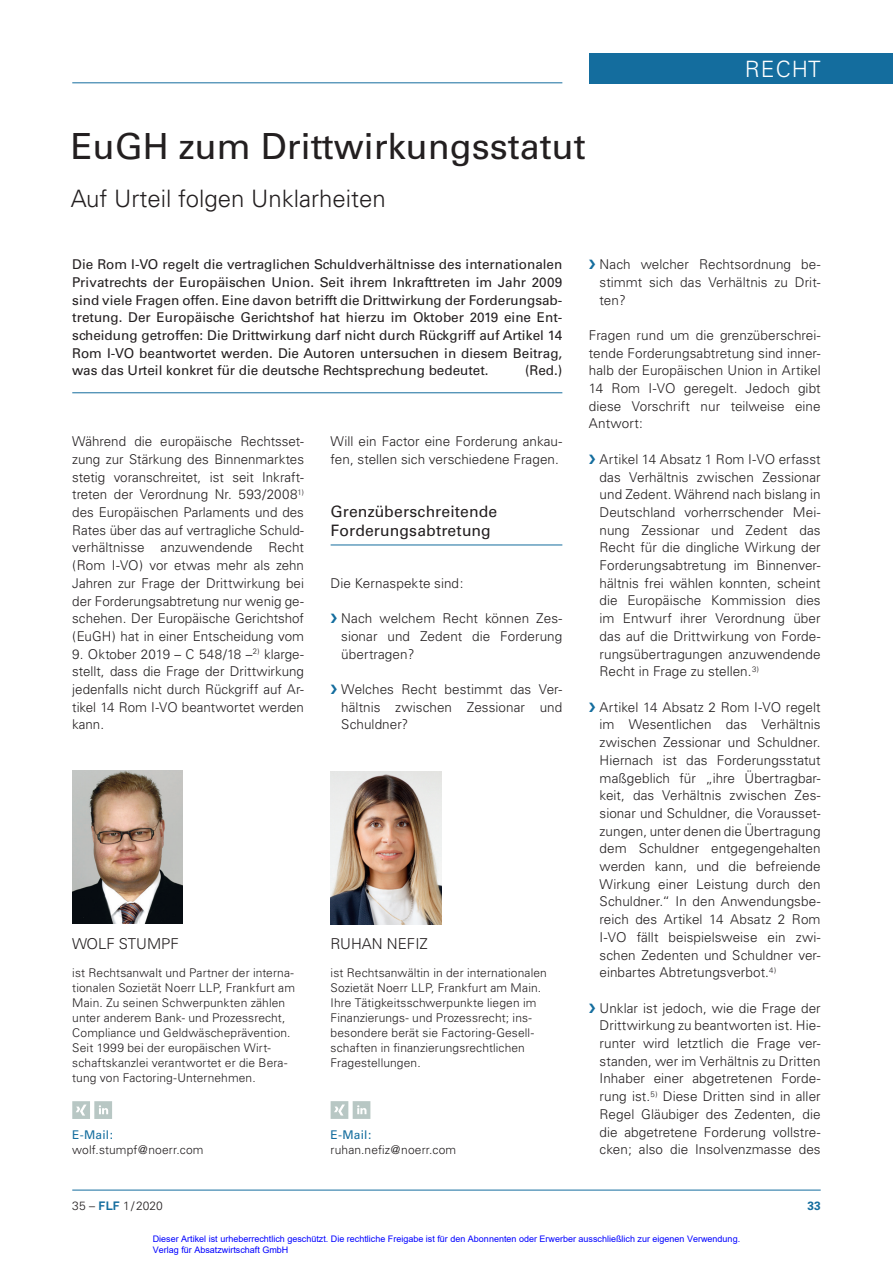
<style>
.page{position:relative;width:893px;height:1263px;background:#fff}
.page>*{position:absolute;margin:0;border:0;box-sizing:border-box;transform-origin:0 0}
.t1{font:36px "Univers";color:#231f20}
.t2{font:300 24px "Univers";color:#231f20}
.t3{font:300 22.5px "Univers";letter-spacing:.05em;color:#fff}
.t4{font:15.75px/19.5px "Univers";letter-spacing:.005em;color:#231f20}
.t5{font:300 15px "Univers";color:#231f20}
.t6{font:300 13.5px/17.7px "Univers";letter-spacing:.005em;color:#231f20;text-align:justify}
.t7{font:13.5px/17.7px "Univers";color:#231f20;text-align:justify}
.t8{font:300 12px/15px "Univers";letter-spacing:.01em;color:#231f20}
.t9{font:12px "Univers";letter-spacing:.01em;color:#146d9e}
.t10{font:700 12px "Univers";color:#146d9e}
.t11{font:9px/10.8px "Arial";color:#00f}
.s1{font-family:"Raleway";font-weight:700;color:#146d9e}
</style>
<div class="page">
<hr style="left:72px;top:1190px;width:749px;height:1px;background:#146d9e">
<hr style="left:72px;top:82px;width:490px;height:1px;background:#146d9e">
<div style="left:589px;top:53px;width:304px;height:30px;background:#146d9e"></div>
<hr style="left:331px;top:545px;width:231px;height:1px;background:#146d9e">
<hr style="left:72px;top:392px;width:490px;height:1px;background:#146d9e">
<img style="left:72px;top:771px;width:111px;height:153px">
<svg style="left:72px;top:1101px;width:40px;height:18px"></svg>
<img style="left:331px;top:772px;width:110px;height:152px">
<svg style="left:331px;top:1101px;width:39px;height:18px"></svg>
<h1 class="t1" style="left:71px;top:125px;width:517px">EuGH zum Drittwirkungsstatut</h1>
<h2 class="t2" style="left:71px;top:184px;width:316px">Auf Urteil folgen Unklarheiten</h2>
<h3 class="t3" style="left:745px;top:55px;width:78px">RECHT</h3>
<p class="t7" style="left:72px;top:256px;width:492px">Die Rom I-VO regelt die vertraglichen Schuldverhältnisse des internationalen Privatrechts der Europäischen Union. Seit ihrem Inkrafttreten im Jahr 2009 sind viele Fragen offen. Eine davon betrifft die Drittwirkung der Forderungsab&shy;tretung. Der Europäische Gerichtshof hat hierzu im Oktober 2019 eine Ent&shy;scheidung getroffen: Die Drittwirkung darf nicht durch Rückgriff auf Artikel 14<br>Rom I-VO beantwortet werden. Die Autoren untersuchen in diesem Beitrag, was das Urteil konkret für die deutsche Rechtsprechung bedeutet.</p>
<p class="t7" style="left:525px;top:362px;width:39px">(Red.)</p>
<p class="t6" style="left:72px;top:433px;width:233px">Während die europäische Rechtsset&shy;zung zur Stärkung des Binnenmarktes stetig voranschreitet, ist seit Inkraft&shy;treten der Verordnung Nr. 593/2008<sup>1) </sup>des Europäischen Parlaments und des Rates über das auf vertragliche Schuld&shy;verhältnisse anzuwendende Recht (Rom I-VO) vor etwas mehr als zehn Jahren zur Frage der Drittwirkung bei der Forderungsabtretung nur wenig ge&shy;schehen. Der Europäische Gerichtshof (EuGH) hat in einer Entscheidung vom</p>
<p class="t6" style="left:72px;top:645px;width:233px">9. Oktober 2019 – C 548/18 –<sup>2)</sup> klarge&shy;stellt, dass die Frage der Drittwirkung jedenfalls nicht durch Rückgriff auf Ar&shy;tikel 14 Rom I-VO beantwortet werden kann.</p>
<p class="t6" style="left:331px;top:433px;width:233px">Will ein Factor eine Forderung ankau&shy;fen, stellen sich verschiedene Fragen.</p>
<p class="t4" style="left:331px;top:501px;width:168px">Grenzüberschreitende<br>Forderungsabtretung</p>
<p class="t6" style="left:331px;top:574px;width:134px">Die Kernaspekte sind:</p>
<p class="t6" style="left:341px;top:610px;width:223px">Nach welchem Recht können Zes&shy;sionar und Zedent die Forderung übertragen?</p>
<p class="t6" style="left:341px;top:680px;width:223px">Welches Recht bestimmt das Ver&shy;hältnis zwischen Zessionar und Schuldner?</p>
<p class="t5" style="left:72px;top:934px;width:108px">WOLF STUMPF</p>
<p class="t8" style="left:72px;top:965px;width:224px">ist Rechtsanwalt und Partner der interna&shy;tionalen Sozietät Noerr LLP, Frankfurt am Main. Zu seinen Schwerpunkten zählen unter anderem Bank- und Prozessrecht, Compliance und Geldwäscheprävention.<br>Seit 1999 bei der europäischen Wirt&shy;schaftskanzlei verantwortet er die Bera&shy;tung von Factoring-Unternehmen.</p>
<p class="t9" style="left:72px;top:1128px;width:42px">E-Mail:</p>
<p class="t8" style="left:72px;top:1142px;width:133px">wolf.stumpf@noerr.com</p>
<p class="t5" style="left:331px;top:934px;width:99px">RUHAN NEFIZ</p>
<p class="t8" style="left:331px;top:965px;width:218px">ist Rechtsanwältin in der internationalen Sozietät Noerr LLP, Frankfurt am Main.<br>Ihre Tätigkeitsschwerpunkte liegen im Finanzierungs- und Prozessrecht; ins&shy;besondere berät sie Factoring-Gesell&shy;schaften in finanzierungsrechtlichen Fragestellungen.</p>
<p class="t9" style="left:331px;top:1128px;width:42px">E-Mail:</p>
<p class="t8" style="left:331px;top:1142px;width:127px">ruhan.nefiz@noerr.com</p>
<p class="t6" style="left:600px;top:256px;width:223px">Nach welcher Rechtsordnung be&shy;stimmt sich das Verhältnis zu Drit&shy;ten?</p>
<p class="t6" style="left:589px;top:326px;width:233px">Fragen rund um die grenzüberschrei&shy;tende Forderungsabtretung sind inner&shy;halb der Europäischen Union in Artikel 14 Rom I-VO geregelt. Jedoch gibt diese Vorschrift nur teilweise eine Antwort:</p>
<p class="t6" style="left:600px;top:450px;width:223px">Artikel 14 Absatz 1 Rom I-VO erfasst das Verhältnis zwischen Zessionar und Zedent. Während nach bislang in Deutschland vorherrschender Mei&shy;nung Zessionar und Zedent das Recht für die dingliche Wirkung der Forderungsabtretung im Binnenver&shy;hältnis frei wählen konnten, scheint die Europäische Kommission dies im Entwurf ihrer Verordnung über das auf die Drittwirkung von Forde&shy;rungsübertragungen anzuwendende Recht in Frage zu stellen.<sup>3)</sup></p>
<p class="t6" style="left:599px;top:698px;width:223px">Artikel 14 Absatz 2 Rom I-VO regelt im Wesentlichen das Verhältnis zwischen Zessionar und Schuldner.<br>Hiernach ist das Forderungsstatut maßgeblich für „ihre Übertragbar&shy;keit, das Verhältnis zwischen Zes&shy;sionar und Schuldner, die Vorausset&shy;zungen, unter denen die Übertragung dem Schuldner entgegengehalten werden kann, und die befreiende Wirkung einer Leistung durch den Schuldner.“ In den Anwendungsbe&shy;reich des Artikel 14 Absatz 2 Rom I-VO fällt beispielsweise ein zwi&shy;schen Zedenten und Schuldner ver&shy;einbartes Abtretungsverbot.<sup>4)</sup></p>
<p class="t6" style="left:600px;top:999px;width:223px">Unklar ist jedoch, wie die Frage der Drittwirkung zu beantworten ist. Hie&shy;runter wird letztlich die Frage ver&shy;standen, wer im Verhältnis zu Dritten Inhaber einer abgetretenen Forde&shy;rung ist.<sup>5)</sup> Diese Dritten sind in aller Regel Gläubiger des Zedenten, die die abgetretene Forderung vollstre&shy;cken; also die Insolvenzmasse des</p>
<p class="t8" style="left:72px;top:1198px;width:92px">35 – <span class="s1">FLF</span> 1/2020</p>
<p class="t10" style="left:807px;top:1198px;width:15px">33</p>
<p class="t11" style="left:153px;top:1233px;width:589px">Dieser Artikel ist urheberrechtlich geschützt. Die rechtliche Freigabe ist für den Abonnenten oder Erwerber ausschließlich zur eigenen Verwendung.<br>Verlag für Absatzwirtschaft GmbH</p>
</div>
